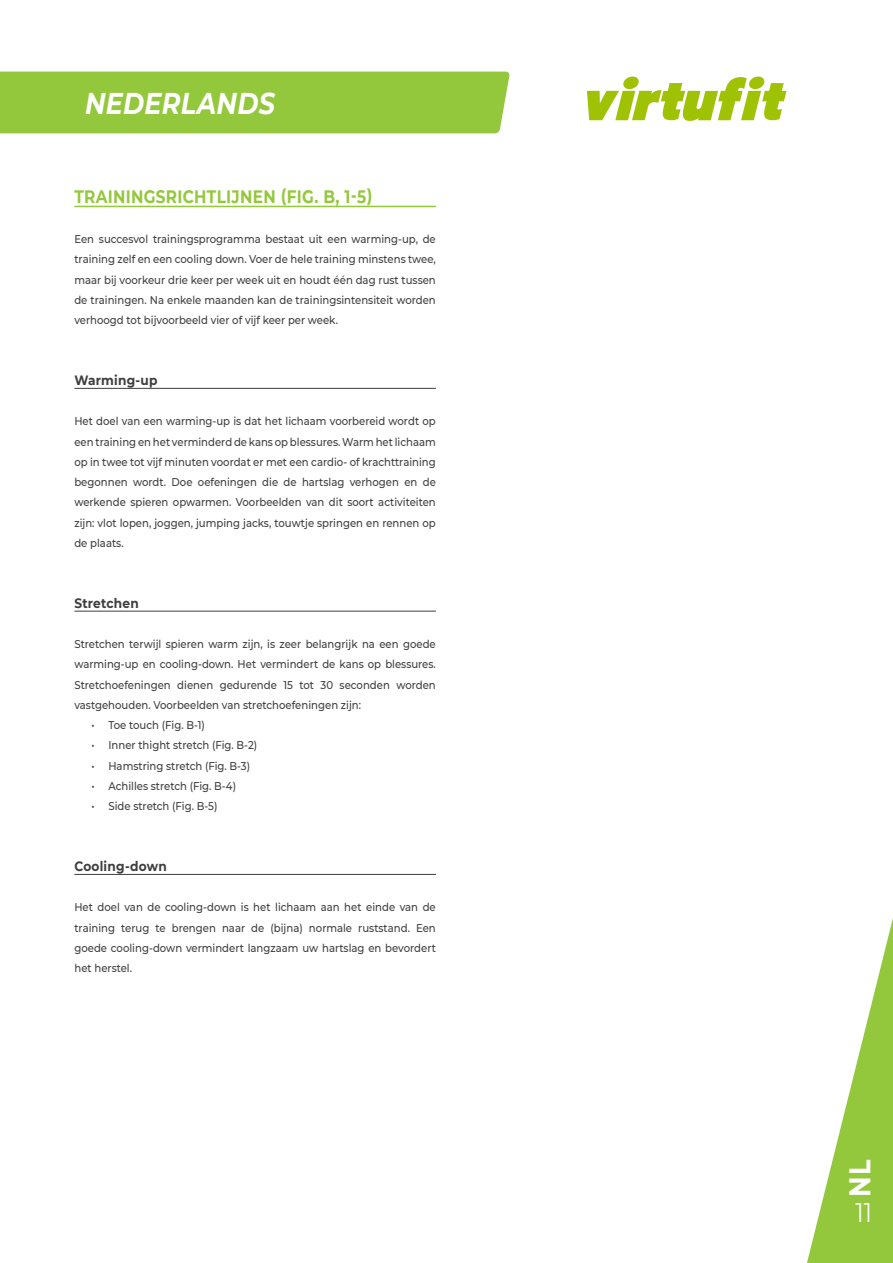
<style>
.page{position:relative;width:893px;height:1263px;background:#fff}
.page>*{position:absolute;margin:0;border:0;box-sizing:border-box;transform-origin:0 0}
.t1{font:italic 700 30px "Montserrat";letter-spacing:.01em;color:#fff;scale:.85 1}
.t2{font:700 30px "Montserrat";color:#fff;scale:.85 1}
.t3{font:27px "Montserrat";color:#fff;scale:.85 1}
.VF__Opsomming_platte{font:700 18px "Montserrat";letter-spacing:.02em;color:#94c83c;scale:.85 1}
.VF__Opsomming_platte-2{font:700 13.5px "Montserrat";letter-spacing:.02em;color:#3e3e3f;scale:.9 1}
.t4{font:500 11.25px/20.2px "Montserrat";color:#3e3e3f;text-align:justify;scale:.9 1}
</style>
<div class="page">
<div style="left:0;top:72px;width:510px;height:61px;background:#94c83c"></div>
<svg style="left:587px;top:77px;width:199px;height:44px"></svg>
<svg style="left:807px;top:918px;width:86px;height:345px"></svg>
<hr style="left:74px;top:206px;width:362px;height:1px;background:#94c83c">
<hr style="left:74px;top:388px;width:362px;height:1px;background:#3e3e3f">
<hr style="left:74px;top:611px;width:362px;height:1px;background:#3e3e3f">
<hr style="left:74px;top:874px;width:362px;height:1px;background:#3e3e3f">
<h1 class="t1" style="left:85px;top:82px;width:225px">NEDERLANDS</h1>
<p class="VF__Opsomming_platte" style="left:74px;top:183px;width:352px">TRAININGSRICHTLIJNEN (FIG. B, 1-5)</p>
<p class="t4" style="left:74px;top:228px;width:403px">Een succesvol trainingsprogramma bestaat uit een warming-up, de training zelf en een cooling down. Voer de hele training minstens twee, maar bij voorkeur drie keer per week uit en houdt één dag rust tussen de trainingen. Na enkele maanden kan de trainingsintensiteit worden verhoogd tot bijvoorbeeld vier of vijf keer per week.</p>
<p class="VF__Opsomming_platte-2" style="left:74px;top:370px;width:94px">Warming-up</p>
<p class="t4" style="left:74px;top:411px;width:403px">Het doel van een warming-up is dat het lichaam voorbereid wordt op een training en het verminderd de kans op blessures. Warm het lichaam op in twee tot vijf minuten voordat er met een cardio- of krachttraining begonnen wordt. Doe oefeningen die de hartslag verhogen en de werkende spieren opwarmen. Voorbeelden van dit soort activiteiten zijn: vlot lopen, joggen, jumping jacks, touwtje springen en rennen op de plaats.</p>
<p class="VF__Opsomming_platte-2" style="left:74px;top:593px;width:73px">Stretchen</p>
<p class="t4" style="left:74px;top:633px;width:403px">Stretchen terwijl spieren warm zijn, is zeer belangrijk na een goede warming-up en cooling-down. Het vermindert de kans op blessures.<br>Stretchoefeningen dienen gedurende 15 tot 30 seconden worden vastgehouden. Voorbeelden van stretchoefeningen zijn:</p>
<p class="t4" style="left:91px;top:714px;width:128px">• Toe touch (Fig. B-1)</p>
<p class="t4" style="left:91px;top:735px;width:186px">• Inner thight stretch (Fig. B-2)</p>
<p class="t4" style="left:91px;top:755px;width:178px">• Hamstring stretch (Fig. B-3)</p>
<p class="t4" style="left:91px;top:775px;width:162px">• Achilles stretch (Fig. B-4)</p>
<p class="t4" style="left:91px;top:795px;width:142px">• Side stretch (Fig. B-5)</p>
<p class="VF__Opsomming_platte-2" style="left:74px;top:856px;width:104px">Cooling-down</p>
<p class="t4" style="left:74px;top:897px;width:403px">Het doel van de cooling-down is het lichaam aan het einde van de training terug te brengen naar de (bijna) normale ruststand. Een goede cooling-down vermindert langzaam uw hartslag en bevordert het herstel.</p>
<h1 class="t2" style="left:838px;top:1197px;width:45px;rotate:-90deg">NL</h1>
<h2 class="t3" style="left:856px;top:1194px;width:21px">11</h2>
</div>
